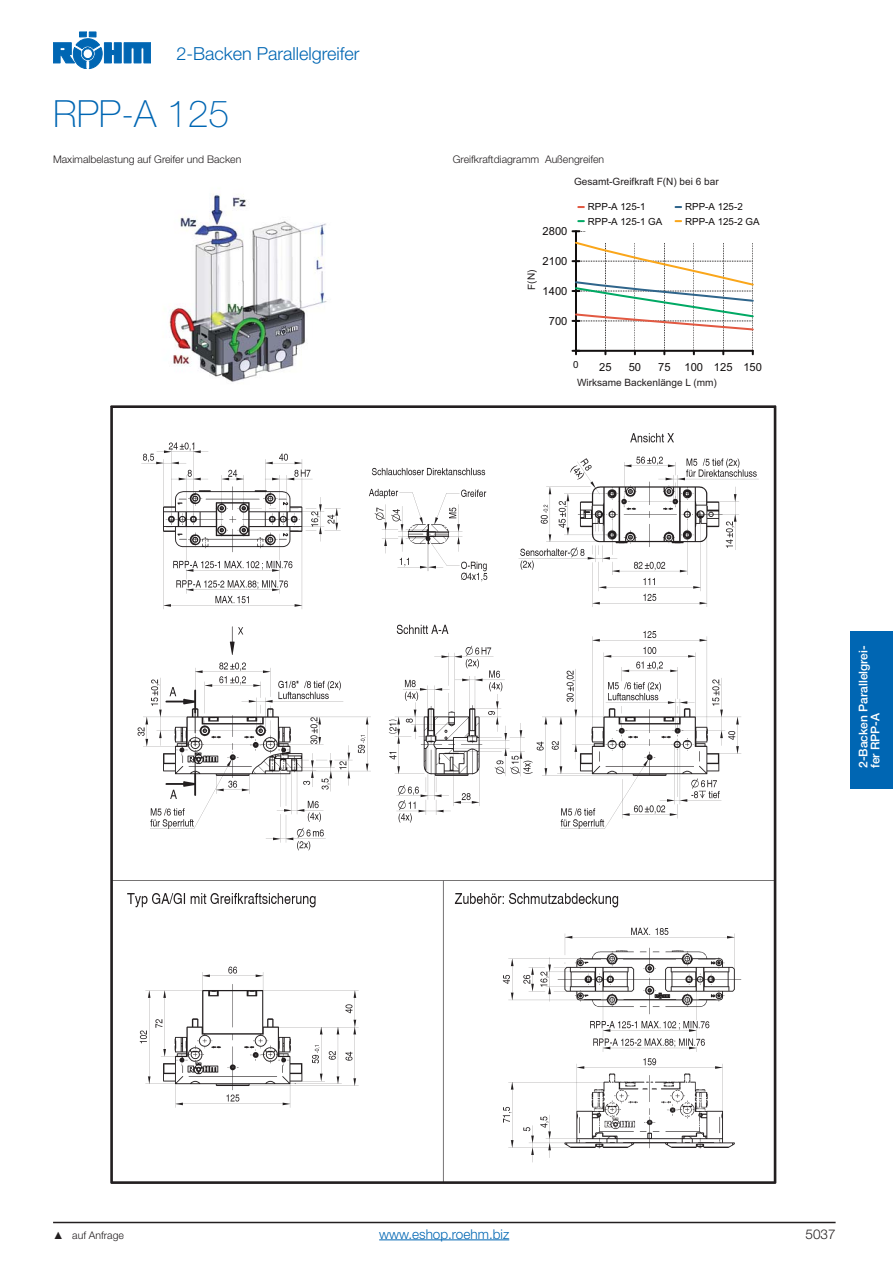
<style>
.page{position:relative;width:893px;height:1263px;background:#fff}
.page>*{position:absolute;margin:0;border:0;box-sizing:border-box;transform-origin:0 0}
.t1{font:100 37.5px "Helvetica Neue LT Std";color:#0066b3}
.t2{font:300 18px "Helvetica Neue LT Std";color:#0066b3}
.t3{font:300 13.5px "Helvetica Neue LT Std";color:#0066b3}
.t4{font:300 13.5px "Helvetica Neue LT Std";color:#231f20}
.t5{font:500 12px/12px "Helvetica Neue LT Std";color:#fff}
.t6{font:11.1px "Arial";color:#120f0f}
.t7{font:300 10.5px "Helvetica Neue LT Std";color:#231f20}
.t8{font:10.05px "Arial";color:#231f20}
.t9{font:9.75px "Arial";color:#120f0f}
</style>
<div class="page">
<svg style="left:53px;top:32px;width:98px;height:37px"></svg>
<div style="left:82px;top:48px;width:12px;height:12px;border:1px solid #0066b3;border-radius:50%"></div>
<div style="left:83px;top:49px;width:10px;height:10px;border:1px solid #0066b3;border-radius:50%"></div>
<hr style="left:53px;top:1222px;width:782px;height:1px;background:#231f20">
<div style="left:850px;top:631px;width:43px;height:158px;background:#0066b3"></div>
<img style="left:169px;top:194px;width:158px;height:188px">
<hr style="left:575px;top:231px;width:2px;height:120px;background:#120f0f">
<svg style="left:572px;top:230px;width:13px;height:2px"></svg>
<svg style="left:572px;top:241px;width:182px;height:113px"></svg>
<svg style="left:578px;top:206px;width:6px;height:2px"></svg>
<svg style="left:675px;top:206px;width:6px;height:2px"></svg>
<svg style="left:578px;top:220px;width:6px;height:2px"></svg>
<svg style="left:675px;top:220px;width:6px;height:2px"></svg>
<img style="left:110px;top:405px;width:667px;height:779px">
<hr style="left:379px;top:1240px;width:130px;height:1px;background:#0066b3">
<h2 class="t2" style="left:176px;top:47px;width:185px">2-Backen Parallelgreifer</h2>
<h1 class="t1" style="left:53px;top:100px;width:178px">RPP-A 125</h1>
<p class="t7" style="left:53px;top:155px;width:190px">Maximalbelastung auf Greifer und Backen</p>
<p class="t7" style="left:453px;top:155px;width:153px">Greifkraftdiagramm Außengreifen</p>
<p class="t8" style="left:574px;top:178px;width:146px">Gesamt-Greifkraft F(N) bei 6 bar</p>
<p class="t6" style="left:543px;top:227px;width:26px">2800</p>
<p class="t6" style="left:543px;top:257px;width:26px">2100</p>
<p class="t8" style="left:528px;top:290px;width:22px;rotate:-90deg">F(N)</p>
<p class="t6" style="left:543px;top:287px;width:26px">1400</p>
<p class="t6" style="left:549px;top:317px;width:20px">700</p>
<p class="t9" style="left:588px;top:203px;width:59px">RPP-A 125-1</p>
<p class="t9" style="left:685px;top:203px;width:59px">RPP-A 125-2</p>
<p class="t9" style="left:588px;top:218px;width:76px">RPP-A 125-1 GA</p>
<p class="t9" style="left:685px;top:218px;width:76px">RPP-A 125-2 GA</p>
<p class="t9" style="left:573px;top:361px;width:7px">0</p>
<p class="t6" style="left:573px;top:363px;width:8px">0</p>
<p class="t6" style="left:599px;top:363px;width:14px">25</p>
<p class="t6" style="left:629px;top:363px;width:14px">50</p>
<p class="t6" style="left:658px;top:363px;width:105px">75 100 125 150</p>
<p class="t8" style="left:577px;top:379px;width:141px">Wirksame Backenlänge L (mm)</p>
<p class="t5" style="left:858px;top:768px;width:124px;rotate:-90deg">2-Backen Parallelgrei&shy;fer RPP-A</p>
<p class="t7" style="left:72px;top:1231px;width:53px">auf Anfrage</p>
<p class="t3" style="left:379px;top:1229px;width:132px">www.eshop.roehm.biz</p>
<p class="t4" style="left:805px;top:1229px;width:32px">5037</p>
</div>
